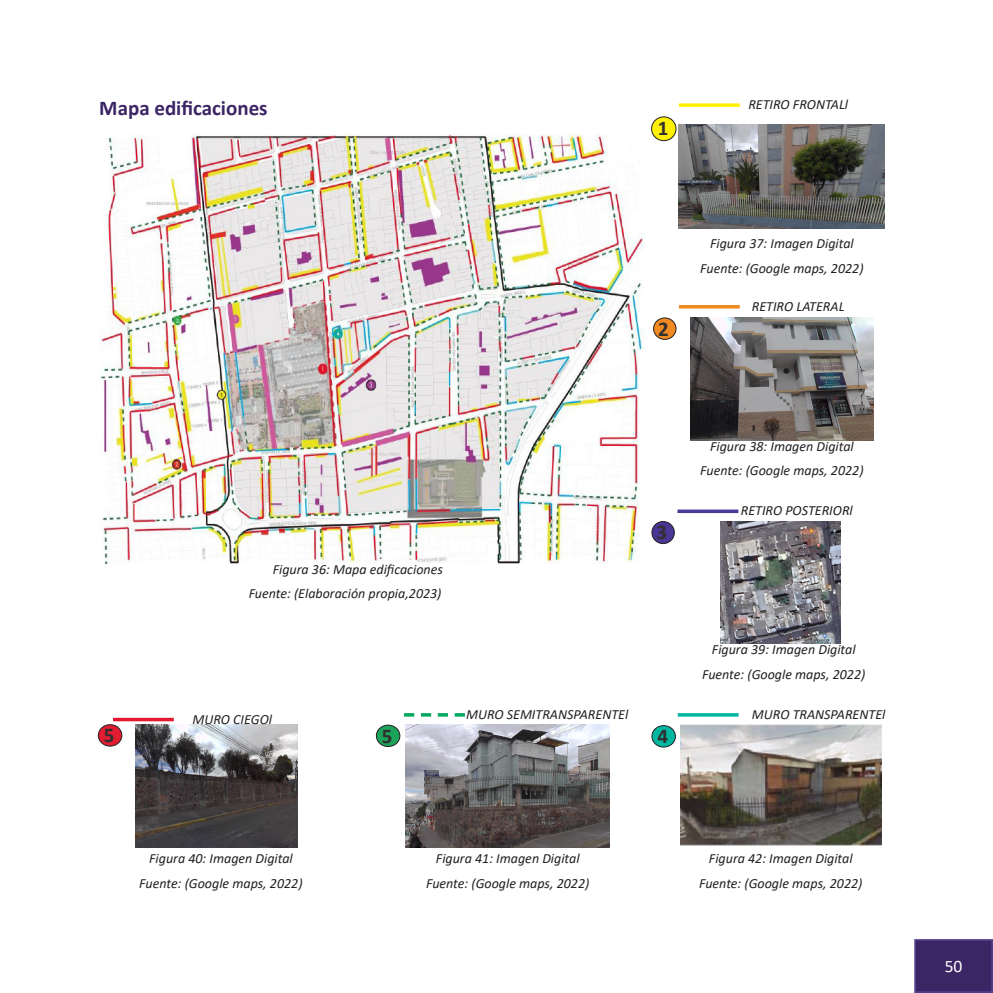
<style>
.page{position:relative;width:993px;height:993px;background:#fff}
.page>*{position:absolute;margin:0;border:0;box-sizing:border-box;transform-origin:0 0}
.Estilo_de_párrafo_2{font:700 21px "Calibri";color:#3b2564}
.Estilo_de_párrafo_2-2{font:700 21px "Calibri";color:#312f30}
.t1{font:17.5px "Calibri";color:#fcfcfc}
.No_Spacing{font:italic 14px "Calibri";color:#231f20}
</style>
<div class="page">
<div style="left:913px;top:938px;width:79px;height:54px;background:#3b2564;border:2px solid #543f8d"></div>
<img style="left:99px;top:134px;width:545px;height:429px">
<img style="left:135px;top:724px;width:162px;height:123px">
<img style="left:405px;top:724px;width:204px;height:123px">
<img style="left:680px;top:724px;width:200px;height:122px">
<img style="left:678px;top:125px;width:206px;height:103px">
<img style="left:690px;top:317px;width:182px;height:123px">
<img style="left:720px;top:521px;width:120px;height:122px">
<svg style="left:678px;top:103px;width:61px;height:4px"></svg>
<hr style="left:678px;top:305px;width:61px;height:3px;background:#f1891e">
<svg style="left:677px;top:509px;width:61px;height:4px"></svg>
<hr style="left:677px;top:713px;width:61px;height:3px;background:#00b7a0">
<svg style="left:404px;top:713px;width:61px;height:3px"></svg>
<svg style="left:113px;top:717px;width:61px;height:4px"></svg>
<div style="left:651px;top:117px;width:24px;height:24px;background:#fff101;border-radius:50%"></div>
<div style="left:651px;top:117px;width:25px;height:24px;border:1px solid #231f20;border-radius:50%"></div>
<div style="left:653px;top:318px;width:22px;height:21px;background:#f18a23;border-radius:50%"></div>
<div style="left:653px;top:317px;width:23px;height:22px;border:1px solid #231f20;border-radius:50%"></div>
<div style="left:651px;top:521px;width:23px;height:22px;background:#4a3696;border-radius:50%"></div>
<div style="left:651px;top:521px;width:23px;height:22px;border:1px solid #231f20;border-radius:50%"></div>
<div style="left:651px;top:725px;width:24px;height:21px;background:#00b7a1;border-radius:50%"></div>
<div style="left:651px;top:725px;width:24px;height:22px;border:1px solid #231f20;border-radius:50%"></div>
<div style="left:376px;top:725px;width:24px;height:21px;background:#1ca35a;border-radius:50%"></div>
<div style="left:376px;top:724px;width:24px;height:22px;border:1px solid #231f20;border-radius:50%"></div>
<div style="left:98px;top:724px;width:24px;height:21px;background:#e21d32;border-radius:50%"></div>
<div style="left:98px;top:724px;width:24px;height:22px;border:1px solid #231f20;border-radius:50%"></div>
<p class="Estilo_de_párrafo_2" style="left:99px;top:93px;width:170px">Mapa edificaciones</p>
<p class="No_Spacing" style="left:272px;top:559px;width:172px">Figura 36: Mapa edificaciones</p>
<p class="No_Spacing" style="left:248px;top:583px;width:194px">Fuente: (Elaboración propia,2023)</p>
<p class="Estilo_de_párrafo_2-2" style="left:657px;top:113px;width:12px">1</p>
<p class="No_Spacing" style="left:748px;top:95px;width:101px">RETIRO FRONTALl</p>
<p class="Estilo_de_párrafo_2-2" style="left:658px;top:314px;width:12px">2</p>
<p class="No_Spacing" style="left:710px;top:234px;width:145px">Figura 37: Imagen Digital</p>
<p class="No_Spacing" style="left:700px;top:258px;width:165px">Fuente: (Google maps, 2022)</p>
<p class="No_Spacing" style="left:751px;top:296px;width:94px">RETIRO LATERAL</p>
<p class="Estilo_de_párrafo_2-2" style="left:656px;top:517px;width:12px">3</p>
<p class="No_Spacing" style="left:710px;top:436px;width:145px">Figura 38: Imagen Digital</p>
<p class="No_Spacing" style="left:700px;top:460px;width:165px">Fuente: (Google maps, 2022)</p>
<p class="No_Spacing" style="left:740px;top:501px;width:113px">RETIRO POSTERIORl</p>
<p class="No_Spacing" style="left:711px;top:639px;width:145px">Figura 39: Imagen Digital</p>
<p class="No_Spacing" style="left:701px;top:664px;width:165px">Fuente: (Google maps, 2022)</p>
<p class="No_Spacing" style="left:192px;top:709px;width:81px">MURO CIEGOl</p>
<p class="No_Spacing" style="left:466px;top:704px;width:164px">MURO SEMITRANSPARENTEl</p>
<p class="No_Spacing" style="left:751px;top:704px;width:135px">MURO TRANSPARENTEl</p>
<p class="Estilo_de_párrafo_2-2" style="left:104px;top:720px;width:12px">5</p>
<p class="Estilo_de_párrafo_2-2" style="left:381px;top:720px;width:12px">5</p>
<p class="Estilo_de_párrafo_2-2" style="left:657px;top:721px;width:12px">4</p>
<p class="No_Spacing" style="left:149px;top:848px;width:145px">Figura 40: Imagen Digital</p>
<p class="No_Spacing" style="left:139px;top:873px;width:165px">Fuente: (Google maps, 2022)</p>
<p class="No_Spacing" style="left:436px;top:848px;width:145px">Figura 41: Imagen Digital</p>
<p class="No_Spacing" style="left:426px;top:873px;width:165px">Fuente: (Google maps, 2022)</p>
<p class="No_Spacing" style="left:708px;top:848px;width:145px">Figura 42: Imagen Digital</p>
<p class="No_Spacing" style="left:699px;top:873px;width:165px">Fuente: (Google maps, 2022)</p>
<p class="t1" style="left:944px;top:954px;width:19px">50</p>
</div>
